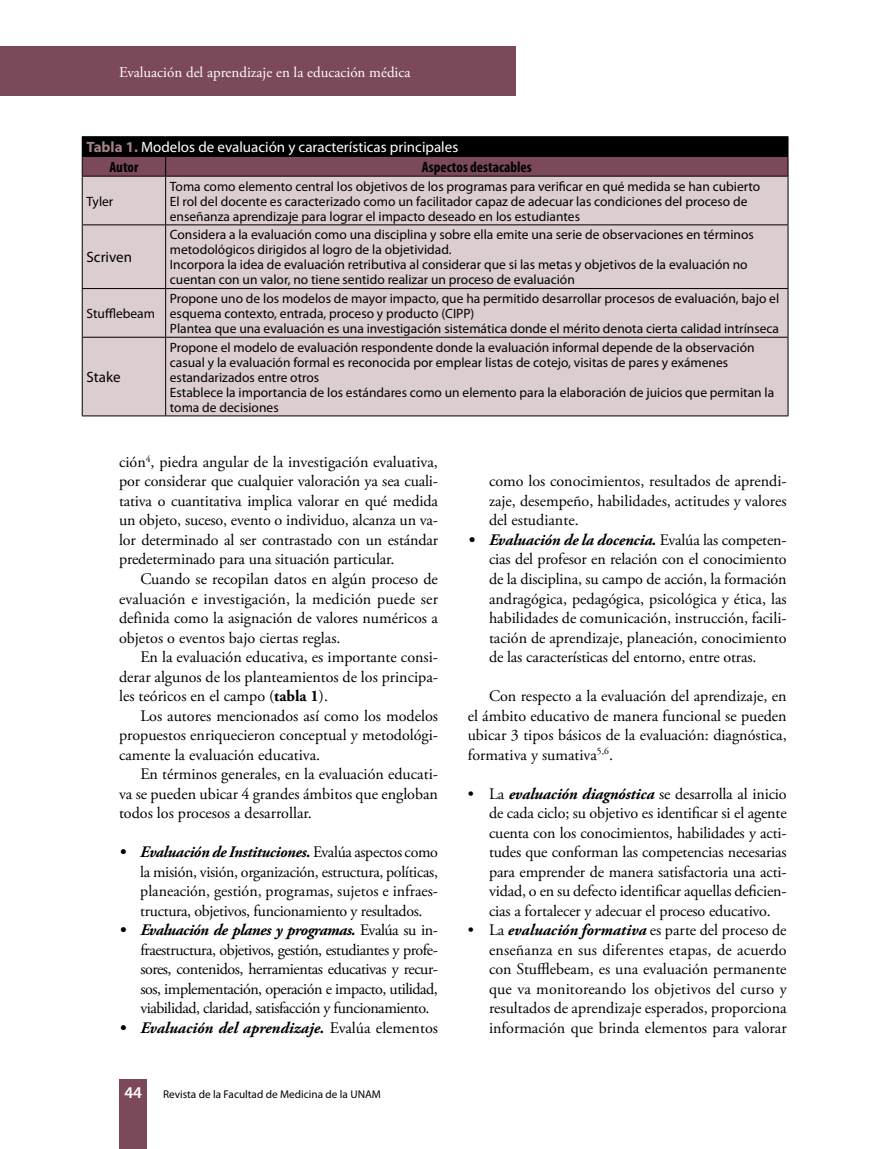
<style>
.page{position:relative;width:893px;height:1149px;background:#fff}
.page>*{position:absolute;margin:0;border:0;box-sizing:border-box;transform-origin:0 0}
.t1{font:600 16.5px "Myriad Pro";color:#fff}
.t2{font:16.05px/19.5px "Adobe Garamond Pro";color:#000;text-align:justify}
.t3{font:italic 700 16.05px "Adobe Garamond Pro";color:#000}
.t4{font:15px/19.8px "Myriad Pro";color:#fff}
.t5{font:15px "Adobe Garamond Pro";color:#fff}
.t6{font:700 condensed 15px "Myriad Pro";color:#000}
.t7{font:15px "Myriad Pro";color:#000}
.t8{font:13.5px/15px "Myriad Pro";color:#000}
.t9{font:11.25px "Myriad Pro";color:#000}
.s1{font-weight:700;color:#a68388}
.s2{font-weight:700;font-stretch:condensed;color:#000}
.s3{font-weight:700}
.s4{font-weight:700;font-style:italic}
.s5{font-weight:400;font-style:normal}
</style>
<div class="page">
<div style="left:119px;top:1079px;width:28px;height:69px;background:#7b4959"></div>
<div style="left:0;top:47px;width:516px;height:49px;background:#7b4959"></div>
<div style="left:83px;top:177px;width:705px;height:238px;background:#dccece"></div>
<hr style="left:165px;top:176px;width:1px;height:48px;background:#000">
<hr style="left:82px;top:224px;width:84px;height:1px;background:#000">
<hr style="left:166px;top:224px;width:622px;height:1px;background:#000">
<hr style="left:165px;top:225px;width:1px;height:63px;background:#000">
<hr style="left:82px;top:288px;width:84px;height:1px;background:#000">
<hr style="left:166px;top:288px;width:622px;height:1px;background:#000">
<hr style="left:165px;top:289px;width:1px;height:48px;background:#000">
<hr style="left:82px;top:337px;width:84px;height:1px;background:#000">
<hr style="left:166px;top:337px;width:622px;height:1px;background:#000">
<hr style="left:165px;top:337px;width:1px;height:78px;background:#000">
<hr style="left:82px;top:176px;width:84px;height:1px;background:#000">
<hr style="left:166px;top:176px;width:622px;height:1px;background:#000">
<hr style="left:82px;top:136px;width:84px;height:1px;background:#000">
<hr style="left:166px;top:136px;width:622px;height:1px;background:#000">
<svg style="left:82px;top:137px;width:707px;height:39px;background:#3a232a"></svg>
<hr style="left:82px;top:176px;width:1px;height:48px;background:#000">
<hr style="left:788px;top:176px;width:1px;height:48px;background:#000">
<hr style="left:82px;top:225px;width:1px;height:63px;background:#000">
<hr style="left:788px;top:225px;width:1px;height:63px;background:#000">
<hr style="left:82px;top:289px;width:1px;height:48px;background:#000">
<hr style="left:788px;top:289px;width:1px;height:48px;background:#000">
<hr style="left:82px;top:337px;width:1px;height:78px;background:#000">
<hr style="left:788px;top:337px;width:1px;height:78px;background:#000">
<hr style="left:82px;top:415px;width:84px;height:1px;background:#000">
<hr style="left:166px;top:415px;width:622px;height:1px;background:#000">
<p class="t5" style="left:119px;top:63px;width:293px">Evaluación del aprendizaje en la educación médica</p>
<p class="t4" style="left:109px;top:137px;width:350px;text-indent:-23px"><span class="s1">Tabla 1.</span> Modelos de evaluación y características principales<br><span class="s2">Autor</span></p>
<p class="t6" style="left:422px;top:157px;width:111px">Aspectos destacables</p>
<p class="t8" style="left:86px;top:193px;width:28px">Tyler</p>
<p class="t7" style="left:86px;top:248px;width:47px">Scriven</p>
<p class="t8" style="left:86px;top:305px;width:70px">Stufflebeam</p>
<p class="t7" style="left:86px;top:368px;width:36px">Stake</p>
<p class="t8" style="left:170px;top:178px;width:592px">Toma como elemento central los objetivos de los programas para verificar en qué medida se han cubierto<br>El rol del docente es caracterizado como un facilitador capaz de adecuar las condiciones del proceso de enseñanza aprendizaje para lograr el impacto deseado en los estudiantes</p>
<p class="t8" style="left:170px;top:227px;width:585px">Considera a la evaluación como una disciplina y sobre ella emite una serie de observaciones en términos metodológicos dirigidos al logro de la objetividad.<br>Incorpora la idea de evaluación retributiva al considerar que si las metas y objetivos de la evaluación no cuentan con un valor, no tiene sentido realizar un proceso de evaluación</p>
<p class="t8" style="left:170px;top:290px;width:611px">Propone uno de los modelos de mayor impacto, que ha permitido desarrollar procesos de evaluación, bajo el esquema contexto, entrada, proceso y producto (CIPP)<br>Plantea que una evaluación es una investigación sistemática donde el mérito denota cierta calidad intrínseca</p>
<p class="t8" style="left:170px;top:339px;width:606px">Propone el modelo de evaluación respondente donde la evaluación informal depende de la observación casual y la evaluación formal es reconocida por emplear listas de cotejo, visitas de pares y exámenes estandarizados entre otros<br>Establece la importancia de los estándares como un elemento para la elaboración de juicios que permitan la toma de decisiones</p>
<p class="t2" style="left:119px;top:452px;width:320px">ción<sup>4</sup>, piedra angular de la investigación evaluativa, por considerar que cualquier valoración ya sea cuali&shy;tativa o cuantitativa implica valorar en qué medida un objeto, suceso, evento o individuo, alcanza un va&shy;lor determinado al ser contrastado con un estándar predeterminado para una situación particular.</p>
<p class="t2" style="left:119px;top:569px;width:320px;text-indent:21px">Cuando se recopilan datos en algún proceso de evaluación e investigación, la medición puede ser definida como la asignación de valores numéricos a objetos o eventos bajo ciertas reglas.</p>
<p class="t2" style="left:119px;top:647px;width:320px;text-indent:21px">En la evaluación educativa, es importante consi&shy;derar algunos de los planteamientos de los principa&shy;les teóricos en el campo (<span class="s3">tabla 1</span>).</p>
<p class="t2" style="left:119px;top:706px;width:320px;text-indent:21px">Los autores mencionados así como los modelos propuestos enriquecieron conceptual y metodológi&shy;camente la evaluación educativa.</p>
<p class="t2" style="left:119px;top:764px;width:320px;text-indent:21px">En términos generales, en la evaluación educati&shy;va se pueden ubicar 4 grandes ámbitos que engloban todos los procesos a desarrollar.</p>
<p class="t2" style="left:140px;top:842px;width:299px;text-indent:-21px"><span class="s4">• Evaluación de Instituciones.</span> Evalúa aspectos como la misión, visión, organización, estructura, políticas, planeación, gestión, programas, sujetos e infraes&shy;tructura, objetivos, funcionamiento y resultados.</p>
<p class="t2" style="left:140px;top:920px;width:299px;text-indent:-21px"><span class="s4">• Evaluación de planes y programas.</span> Evalúa su in&shy;fraestructura, objetivos, gestión, estudiantes y profe&shy;sores, contenidos, herramientas educativas y recur&shy;sos, implementación, operación e impacto, utilidad, viabilidad, claridad, satisfacción y funcionamiento.</p>
<p class="t3" style="left:119px;top:1018px;width:320px">• Evaluación del aprendizaje. <span class="s5">Evalúa elementos</span></p>
<p class="t1" style="left:124px;top:1081px;width:19px">44</p>
<p class="t9" style="left:163px;top:1086px;width:219px">Revista de la Facultad de Medicina de la UNAM</p>
<p class="t2" style="left:489px;top:472px;width:299px">como los conocimientos, resultados de aprendi&shy;zaje, desempeño, habilidades, actitudes y valores del estudiante.</p>
<p class="t2" style="left:489px;top:530px;width:299px;text-indent:-21px"><span class="s4">• Evaluación de la docencia.</span> Evalúa las competen&shy;cias del profesor en relación con el conocimiento de la disciplina, su campo de acción, la formación andragógica, pedagógica, psicológica y ética, las habilidades de comunicación, instrucción, facili&shy;tación de aprendizaje, planeación, conocimiento de las características del entorno, entre otras.</p>
<p class="t2" style="left:468px;top:686px;width:320px;text-indent:21px">Con respecto a la evaluación del aprendizaje, en el ámbito educativo de manera funcional se pueden ubicar 3 tipos básicos de la evaluación: diagnóstica, formativa y sumativa<sup>5,6</sup>.</p>
<p class="t2" style="left:489px;top:784px;width:299px;text-indent:-21px">• La <span class="s4">evaluación diagnóstica</span> se desarrolla al inicio de cada ciclo; su objetivo es identificar si el agente cuenta con los conocimientos, habilidades y acti&shy;tudes que conforman las competencias necesarias para emprender de manera satisfactoria una acti&shy;vidad, o en su defecto identificar aquellas deficien&shy;cias a fortalecer y adecuar el proceso educativo.</p>
<p class="t2" style="left:489px;top:920px;width:299px;text-indent:-21px">• La <span class="s4">evaluación formativa</span> es parte del proceso de enseñanza en sus diferentes etapas, de acuerdo con Stufflebeam, es una evaluación permanente que va monitoreando los objetivos del curso y resultados de aprendizaje esperados, proporciona información que brinda elementos para valorar</p>
</div>
